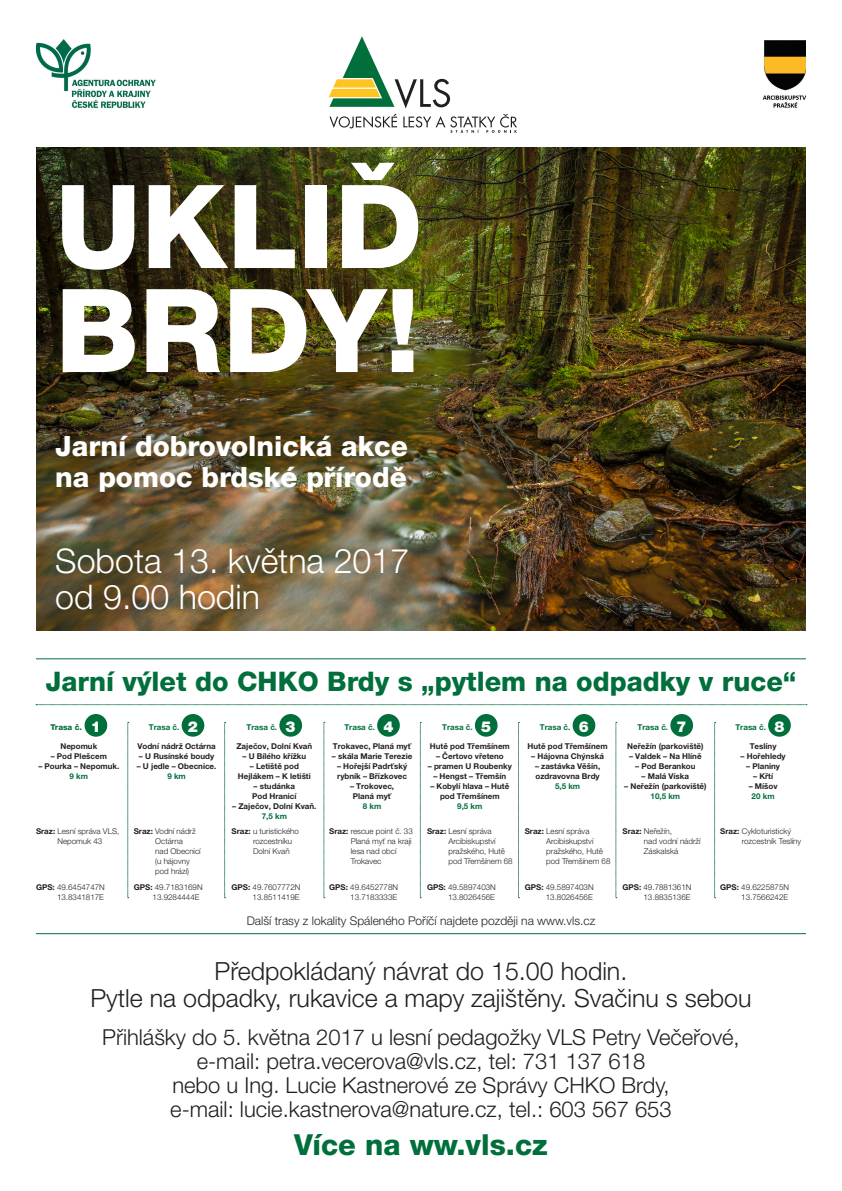
<style>
.page{position:relative;width:842px;height:1191px;background:#fff}
.page>*{position:absolute;margin:0;border:0;box-sizing:border-box;transform-origin:0 0}
.t1{font:800 116px/104px "Helvetica Neue CE";color:#fff}
.t2{font:300 34px/36px "Helvetica Neue CE";color:#fff}
.t3{font:800 29px "Helvetica Neue CE";color:#006f3c}
.t4{font:800 28px/31px "Helvetica Neue CE";color:#fff}
.t5{font:800 27px "Helvetica Neue LT Pro";color:#006f3c}
.t6{font:300 25px/27px "Helvetica Neue CE";color:#231f20;text-align:center}
.t7{font:300 22px/24px "Helvetica Neue CE";color:#231f20;text-align:center}
.t8{font:900 15px "Helvetica Neue LT Pro";color:#fff}
.t9{font:300 12px "Helvetica Neue LT Pro";color:#231f20}
.t10{font:300 8px/10px "Helvetica Neue LT Pro";color:#231f20}
.t11{font:700 8px/10px "Helvetica Neue LT Pro";color:#231f20;text-align:center}
.t12{font:700 8px "Helvetica Neue LT Pro";color:#006f3c}
.t13{font:800 8px "Helvetica Neue LT Pro";color:#006f3c}
.s1{color:#006f3c}
.s2{font-weight:700}
</style>
<div class="page">
<img style="left:36px;top:147px;width:770px;height:484px">
<svg style="left:329px;top:36px;width:121px;height:72px"></svg>
<svg style="left:329px;top:114px;width:68px;height:14px"></svg>
<svg style="left:403px;top:114px;width:114px;height:19px"></svg>
<img style="left:762px;top:40px;width:44px;height:68px">
<img style="left:36px;top:39px;width:120px;height:69px">
<div style="left:85px;top:714px;width:22px;height:22px;background:#006f3c;border-radius:50%"></div>
<div style="left:182px;top:714px;width:22px;height:22px;background:#006f3c;border-radius:50%"></div>
<div style="left:279px;top:714px;width:23px;height:22px;background:#006f3c;border-radius:50%"></div>
<div style="left:377px;top:714px;width:23px;height:22px;background:#006f3c;border-radius:50%"></div>
<div style="left:475px;top:714px;width:23px;height:22px;background:#006f3c;border-radius:50%"></div>
<div style="left:573px;top:714px;width:22px;height:22px;background:#006f3c;border-radius:50%"></div>
<div style="left:670px;top:714px;width:23px;height:22px;background:#006f3c;border-radius:50%"></div>
<div style="left:768px;top:714px;width:23px;height:22px;background:#006f3c;border-radius:50%"></div>
<hr style="left:36px;top:658px;width:770px;height:1px;background:#006f3c">
<svg style="left:36px;top:704px;width:771px;height:1px"></svg>
<hr style="left:36px;top:933px;width:770px;height:1px;background:#006f3c">
<svg style="left:128px;top:722px;width:1px;height:176px"></svg>
<svg style="left:224px;top:722px;width:2px;height:176px"></svg>
<svg style="left:324px;top:722px;width:1px;height:176px"></svg>
<svg style="left:420px;top:722px;width:1px;height:176px"></svg>
<svg style="left:518px;top:722px;width:1px;height:176px"></svg>
<svg style="left:616px;top:722px;width:1px;height:176px"></svg>
<svg style="left:714px;top:722px;width:2px;height:176px"></svg>
<p class="t1" style="left:55px;top:180px;width:366px">UKLIĎ<br>BRDY!</p>
<p class="t4" style="left:55px;top:432px;width:354px">Jarní dobrovolnická akce na pomoc brdské přírodě</p>
<p class="t2" style="left:55px;top:543px;width:356px">Sobota 13. května 2017 od 9.00 hodin</p>
<p class="t5" style="left:46px;top:665px;width:752px">Jarní výlet do CHKO Brdy s „pytlem na odpadky v ruce“</p>
<p class="t13" style="left:50px;top:722px;width:33px">Trasa č.</p>
<p class="t8" style="left:91px;top:717px;width:12px">1</p>
<p class="t11" style="left:60px;top:740px;width:38px">Nepomuk</p>
<p class="t11" style="left:51px;top:750px;width:58px">– Pod Plešcem</p>
<p class="t11" style="left:38px;top:760px;width:83px">– Pourka – Nepomuk.<br><span class="s1">9 km</span></p>
<p class="t12" style="left:149px;top:722px;width:32px">Trasa č.</p>
<p class="t8" style="left:188px;top:717px;width:12px">2</p>
<p class="t11" style="left:137px;top:740px;width:80px">Vodní nádrž Octárna</p>
<p class="t11" style="left:139px;top:750px;width:77px">– U Rusínské boudy</p>
<p class="t11" style="left:137px;top:760px;width:81px">– U jedle – Obecnice.<br><span class="s1">9 km</span></p>
<p class="t10" style="left:36px;top:826px;width:85px;text-align:center"><span class="s2">Sraz:</span> Lesní správa VLS,<br>Nepomuk 43</p>
<p class="t10" style="left:36px;top:882px;width:70px;text-align:right"><span class="s2">GPS:</span> 49.6454747N<br>13.8341817E</p>
<p class="t10" style="left:155px;top:826px;width:47px;text-indent:-21px"><span class="s2">Sraz:</span> Vodní nádrž<br>Octárna<br>nad Obecnicí (u hájovny pod hrází)</p>
<p class="t10" style="left:153px;top:882px;width:52px;text-indent:-19px"><span class="s2">GPS:</span> 49.7183169N<br>13.9284444E</p>
<p class="t12" style="left:247px;top:722px;width:32px">Trasa č.</p>
<p class="t8" style="left:286px;top:717px;width:12px">3</p>
<p class="t11" style="left:236px;top:740px;width:77px">Zaječov, Dolní Kvaň</p>
<p class="t11" style="left:242px;top:750px;width:65px">– U Bílého křížku</p>
<p class="t11" style="left:238px;top:760px;width:74px">– Letiště pod<br>Hejlákem – K letišti</p>
<p class="t11" style="left:252px;top:780px;width:46px;text-align:left">– studánka<br>Pod Hranicí</p>
<p class="t11" style="left:232px;top:800px;width:86px">– Zaječov, Dolní Kvaň.<br><span class="s1">7,5 km</span></p>
<p class="t10" style="left:253px;top:826px;width:47px;text-indent:-21px"><span class="s2">Sraz:</span> u turistického rozcestníku<br>Dolní Kvaň</p>
<p class="t10" style="left:231px;top:882px;width:70px;text-align:right"><span class="s2">GPS:</span> 49.7607772N<br>13.8511419E</p>
<p class="t12" style="left:344px;top:722px;width:32px">Trasa č.</p>
<p class="t8" style="left:383px;top:717px;width:12px">4</p>
<p class="t11" style="left:333px;top:740px;width:80px">Trokavec, Planá myť</p>
<p class="t11" style="left:332px;top:750px;width:82px">– skála Marie Terezie</p>
<p class="t11" style="left:337px;top:760px;width:72px;text-align:left">– Hořejší Padrťský rybník – Břízkovec</p>
<p class="t11" style="left:350px;top:780px;width:46px">– Trokovec,<br>Planá myť<br><span class="s1">8 km</span></p>
<p class="t10" style="left:351px;top:826px;width:64px;text-indent:-21px"><span class="s2">Sraz:</span> rescue point č. 33<br>Planá myť na kraji lesa nad obcí<br>Trokavec</p>
<p class="t10" style="left:329px;top:882px;width:70px;text-align:right"><span class="s2">GPS:</span> 49.6452778N<br>13.7183333E</p>
<p class="t12" style="left:442px;top:722px;width:32px">Trasa č.</p>
<p class="t8" style="left:481px;top:717px;width:12px">5</p>
<p class="t11" style="left:430px;top:740px;width:81px">Hutě pod Třemšínem</p>
<p class="t11" style="left:436px;top:750px;width:69px">– Čertovo vřeteno</p>
<p class="t11" style="left:428px;top:760px;width:86px">– pramen U Roubenky</p>
<p class="t11" style="left:433px;top:770px;width:74px">– Hengst – Třemšín</p>
<p class="t11" style="left:430px;top:780px;width:80px">– Kobylí hlava – Hutě pod Třemšínem<br><span class="s1">9,5 km</span></p>
<p class="t10" style="left:448px;top:826px;width:66px;text-indent:-21px"><span class="s2">Sraz:</span> Lesní správa<br>Arcibiskupství pražského, Hutě pod Třemšínem 68</p>
<p class="t10" style="left:427px;top:882px;width:70px;text-align:right"><span class="s2">GPS:</span> 49.5897403N<br>13.8026456E</p>
<p class="t12" style="left:540px;top:722px;width:32px">Trasa č.</p>
<p class="t8" style="left:579px;top:717px;width:12px">6</p>
<p class="t11" style="left:528px;top:740px;width:81px">Hutě pod Třemšínem</p>
<p class="t11" style="left:531px;top:750px;width:74px">– Hájovna Chýnská</p>
<p class="t11" style="left:535px;top:760px;width:67px">– zastávka Věšín, ozdravovna Brdy<br><span class="s1">5,5 km</span></p>
<p class="t10" style="left:546px;top:826px;width:66px;text-indent:-21px"><span class="s2">Sraz:</span> Lesní správa<br>Arcibiskupství pražského, Hutě pod Třemšínem 68</p>
<p class="t10" style="left:525px;top:882px;width:70px;text-align:right"><span class="s2">GPS:</span> 49.5897403N<br>13.8026456E</p>
<p class="t9" style="left:247px;top:913px;width:350px">Další trasy z lokality Spáleného Poříčí najdete později na www.vls.cz</p>
<p class="t12" style="left:638px;top:722px;width:32px">Trasa č.</p>
<p class="t8" style="left:677px;top:717px;width:12px">7</p>
<p class="t11" style="left:627px;top:740px;width:78px">Neřežín (parkoviště)</p>
<p class="t11" style="left:629px;top:750px;width:74px">– Valdek – Na Hlíně</p>
<p class="t11" style="left:635px;top:760px;width:62px">– Pod Berankou</p>
<p class="t11" style="left:642px;top:770px;width:49px">– Malá Víska</p>
<p class="t11" style="left:624px;top:780px;width:84px">– Neřežín (parkoviště)<br><span class="s1">10,5 km</span></p>
<p class="t10" style="left:644px;top:826px;width:58px;text-indent:-21px"><span class="s2">Sraz:</span> Neřežín,<br>nad vodní nádrží<br>Záskalská</p>
<p class="t10" style="left:622px;top:882px;width:70px;text-align:right"><span class="s2">GPS:</span> 49.7881361N<br>13.8835136E</p>
<p class="t12" style="left:735px;top:722px;width:32px">Trasa č.</p>
<p class="t8" style="left:774px;top:717px;width:12px">8</p>
<p class="t11" style="left:750px;top:740px;width:28px">Teslíny</p>
<p class="t11" style="left:740px;top:750px;width:47px">– Hořehledy</p>
<p class="t11" style="left:746px;top:760px;width:35px">– Planiny</p>
<p class="t11" style="left:753px;top:770px;width:21px">– Křtí</p>
<p class="t11" style="left:749px;top:780px;width:30px">– Míšov<br><span class="s1">20 km</span></p>
<p class="t10" style="left:742px;top:826px;width:61px;text-indent:-21px"><span class="s2">Sraz:</span> Cykloturistický rozcestník Teslíny</p>
<p class="t10" style="left:720px;top:882px;width:70px;text-align:right"><span class="s2">GPS:</span> 49.6225875N<br>13.7566242E</p>
<p class="t6" style="left:91px;top:958px;width:662px">Předpokládaný návrat do 15.00 hodin.<br>Pytle na odpadky, rukavice a mapy zajištěny. Svačinu s sebou</p>
<p class="t7" style="left:102px;top:1026px;width:639px">Přihlášky do 5. května 2017 u lesní pedagožky VLS Petry Večeřové, e-mail: petra.vecerova@vls.cz, tel: 731 137 618<br>nebo u Ing. Lucie Kastnerové ze Správy CHKO Brdy,<br>e-mail: lucie.kastnerova@nature.cz, tel.: 603 567 653</p>
<p class="t3" style="left:294px;top:1127px;width:255px">Více na ww.vls.cz</p>
</div>
